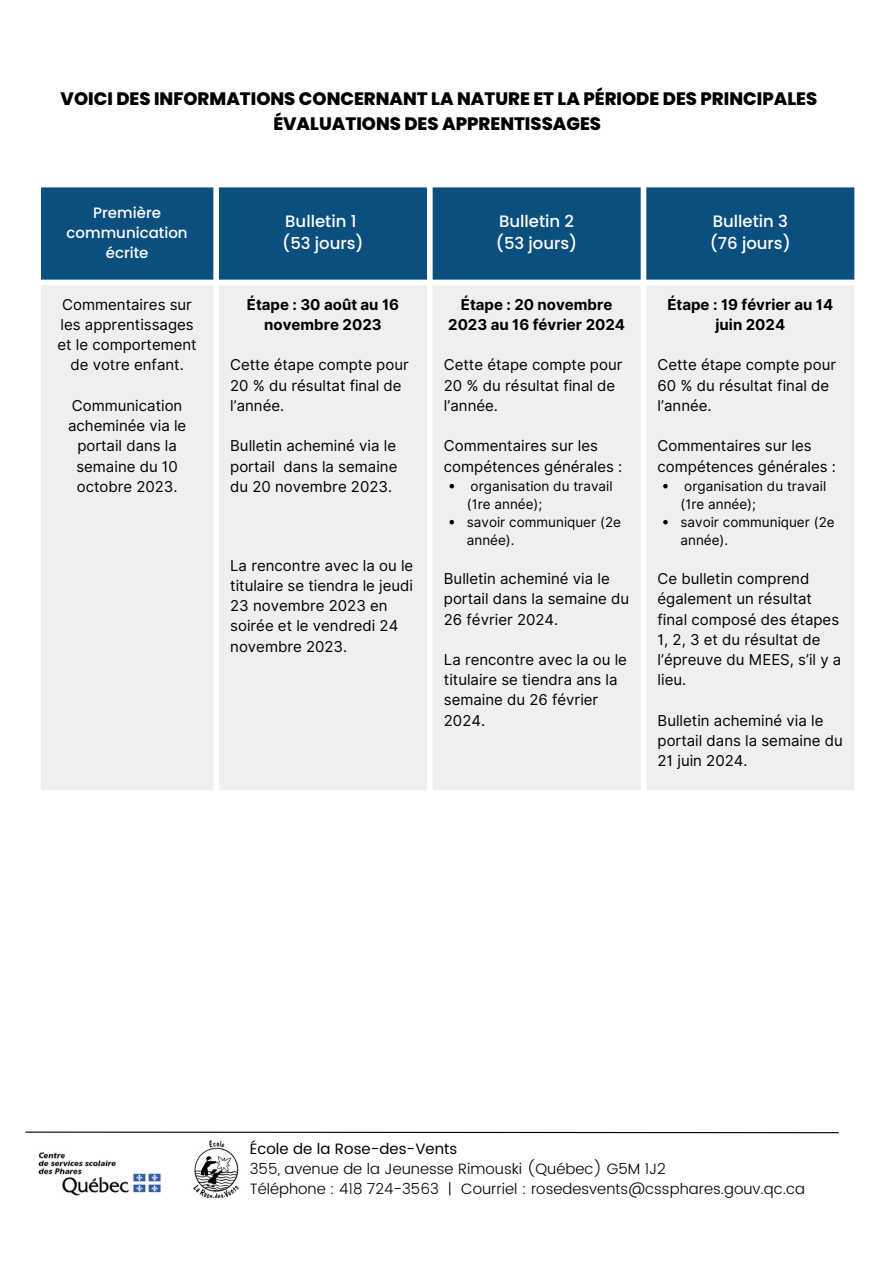
<style>
.page{position:relative;width:893px;height:1264px;background:#fff}
.page>*{position:absolute;margin:0;border:0;box-sizing:border-box;transform-origin:0 0}
.t1{font:800 18px/24.8px "Poppins";color:#000;text-align:center}
.t2{font:500 16.5px "Poppins";color:#fff}
.t3{font:15px/20.2px "Inter";color:#000}
.t4{font:300 15px "Poppins";color:#000}
.t5{font:700 15px/20.2px "Inter";color:#000;text-align:center}
.t6{font:500 15px/20.2px "Poppins";color:#fff;text-align:center}
.t7{font:15px "Poppins";color:#000}
.t8{font:13.5px/18px "Inter";color:#000}
</style>
<div class="page">
<div style="left:41px;top:187px;width:813px;height:92px;background:#0a4f7d"></div>
<div style="left:41px;top:285px;width:813px;height:505px;background:#efefef"></div>
<svg style="left:449px;top:484px;width:5px;height:4px"></svg>
<svg style="left:449px;top:520px;width:5px;height:4px"></svg>
<svg style="left:663px;top:484px;width:4px;height:4px"></svg>
<svg style="left:663px;top:520px;width:4px;height:4px"></svg>
<svg style="left:25px;top:1131px;width:814px;height:2px"></svg>
<img style="left:193px;top:1140px;width:46px;height:57px">
<img style="left:38px;top:1152px;width:123px;height:44px">
<p class="t1" style="left:61px;top:87px;width:758px">VOICI DES INFORMATIONS CONCERNANT LA NATURE ET LA PÉRIODE DES PRINCIPALES<br>ÉVALUATIONS DES APPRENTISSAGES</p>
<p class="t6" style="left:67px;top:202px;width:123px">Première communication écrite</p>
<p class="t2" style="left:285px;top:209px;width:73px">Bulletin 1</p>
<p class="t2" style="left:282px;top:232px;width:83px">(53 jours)</p>
<p class="t3" style="left:57px;top:294px;width:141px;text-align:center">Commentaires sur les apprentissages et le comportement de votre enfant.</p>
<p class="t3" style="left:68px;top:395px;width:120px;text-align:center">Communication acheminée via le portail dans la semaine du 10 octobre 2023.</p>
<p class="t5" style="left:247px;top:294px;width:154px">Étape : 30 août au 16 novembre 2023</p>
<p class="t3" style="left:230px;top:355px;width:180px">Cette étape compte pour<br>20 % du résultat final de l’année.</p>
<p class="t3" style="left:230px;top:436px;width:169px;text-align:justify">Bulletin acheminé via le portail dans la semaine du 20 novembre 2023.</p>
<p class="t3" style="left:230px;top:555px;width:184px">La rencontre avec la ou le titulaire se tiendra le jeudi<br>23 novembre 2023 en soirée et le vendredi 24 novembre 2023.</p>
<p class="t2" style="left:499px;top:209px;width:76px">Bulletin 2</p>
<p class="t2" style="left:496px;top:232px;width:83px">(53 jours)</p>
<p class="t5" style="left:448px;top:294px;width:178px">Étape : 20 novembre<br>2023 au 16 février 2024</p>
<p class="t3" style="left:444px;top:355px;width:180px">Cette étape compte pour<br>20 % du résultat final de l’année.</p>
<p class="t3" style="left:444px;top:436px;width:180px">Commentaires sur les compétences générales :</p>
<p class="t8" style="left:467px;top:477px;width:147px">organisation du travail (1re année);</p>
<p class="t8" style="left:467px;top:513px;width:156px">savoir communiquer (2e année).</p>
<p class="t3" style="left:444px;top:568px;width:187px">Bulletin acheminé via le portail dans la semaine du<br>26 février 2024.</p>
<p class="t3" style="left:444px;top:649px;width:184px">La rencontre avec la ou le titulaire se tiendra ans la semaine du 26 février<br>2024.</p>
<p class="t2" style="left:712px;top:209px;width:77px">Bulletin 3</p>
<p class="t2" style="left:709px;top:232px;width:82px">(76 jours)</p>
<p class="t5" style="left:667px;top:294px;width:167px">Étape : 19 février au 14 juin 2024</p>
<p class="t3" style="left:657px;top:355px;width:180px">Cette étape compte pour<br>60 % du résultat final de l’année.</p>
<p class="t3" style="left:657px;top:436px;width:180px">Commentaires sur les compétences générales :</p>
<p class="t8" style="left:680px;top:477px;width:147px">organisation du travail (1re année);</p>
<p class="t8" style="left:680px;top:513px;width:156px">savoir communiquer (2e année).</p>
<p class="t3" style="left:657px;top:568px;width:185px">Ce bulletin comprend également un résultat final composé des étapes<br>1, 2, 3 et du résultat de l’épreuve du MEES, s’il y a lieu.</p>
<p class="t3" style="left:657px;top:710px;width:187px">Bulletin acheminé via le portail dans la semaine du<br>21 juin 2024.</p>
<p class="t7" style="left:250px;top:1139px;width:209px">École de la Rose-des-Vents</p>
<p class="t4" style="left:250px;top:1159px;width:417px">355, avenue de la Jeunesse Rimouski (Québec) G5M 1J2</p>
<p class="t4" style="left:250px;top:1180px;width:556px">Téléphone : 418 724-3563 | Courriel : rosedesvents@cssphares.gouv.qc.ca</p>
</div>
